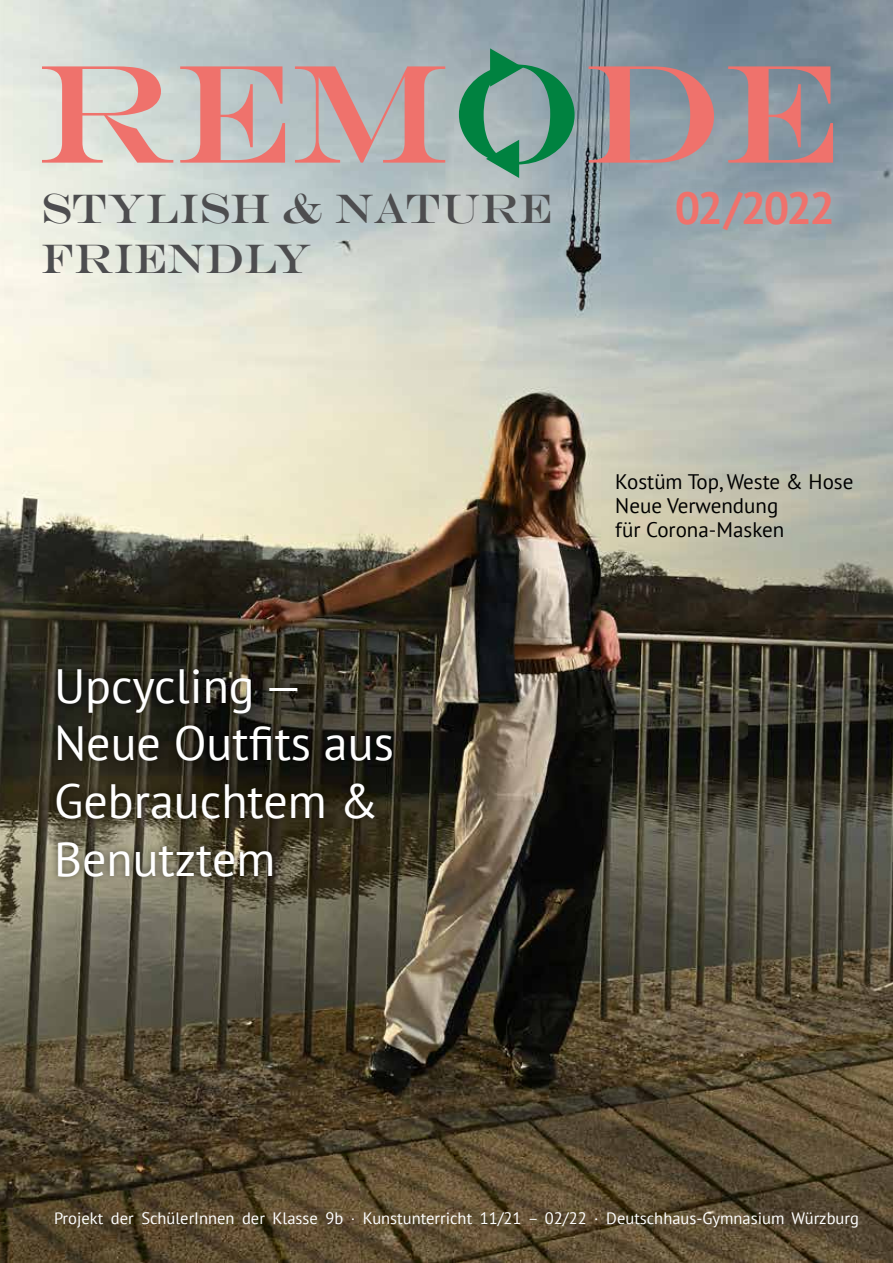
<style>
.page{position:relative;width:893px;height:1263px;background:#fff}
.page>*{position:absolute;margin:0;border:0;box-sizing:border-box;transform-origin:0 0}
.t1{font:141px "Engravers";color:#ef726c}
.t2{font:48px/57.6px "PT Sans";color:#fff}
.t3{font:700 45px "PT Sans";letter-spacing:-.06em;color:#ef726c}
.t4{font:42px/50.4px "Engravers";color:#4d4d4f;scale:.94 1}
.t5{font:21px/24px "PT Sans";color:#000}
.t6{font:16.5px "PT Sans";color:#fff}
.s1{color:#008240}
</style>
<div class="page">
<img style="left:0;top:0;width:893px;height:1263px">
<div style="left:49px;top:662px;width:350px;height:222px;background:#000;opacity:.54"></div>
<svg style="left:486px;top:140px;width:33px;height:38px"></svg>
<svg style="left:490px;top:48px;width:33px;height:39px"></svg>
<div style="left:657px;top:173px;width:193px;height:75px;background:#eef6e4;opacity:.47"></div>
<h1 class="t1" style="left:34px;top:31px;width:806px">REM<span class="s1">O</span>DE</h1>
<h3 class="t4" style="left:41px;top:183px;width:545px">STYLISH &amp; NATURE<br>FRIENDLY</h3>
<h3 class="t3" style="left:675px;top:178px;width:162px">02 / 2022</h3>
<h2 class="t2" style="left:54px;top:656px;width:341px">Upcycling —<br>Neue Outfits aus<br>Gebrauchtem &amp;<br>Benutztem</h2>
<p class="t5" style="left:615px;top:469px;width:240px">Kostüm Top, Weste &amp; Hose<br>Neue Verwendung<br>für Corona-Masken</p>
<p class="t6" style="left:54px;top:1208px;width:806px">Projekt der SchülerInnen der Klasse 9b · Kunstunterricht 11/21 – 02/22 · Deutschhaus-Gymnasium Würzburg</p>
</div>
